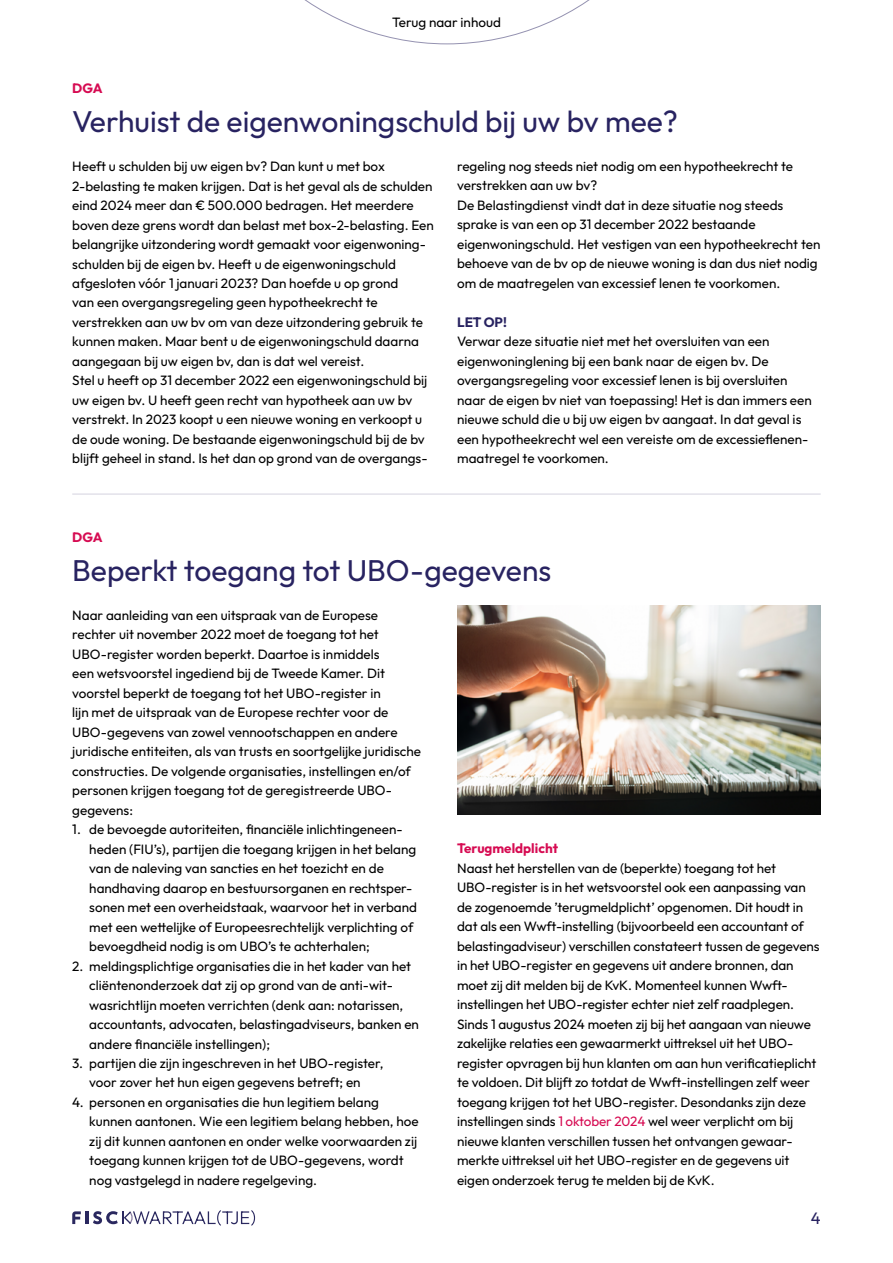
<style>
.page{position:relative;width:893px;height:1263px;background:#fff}
.page>*{position:absolute;margin:0;border:0;box-sizing:border-box;transform-origin:0 0}
.t1{font:30px "Outfit";color:#282361}
.t2{font:16.5px "Outfit";color:#282361}
.t3{font:13.5px/19.5px "Outfit";color:#000}
.t4{font:700 13.5px "Outfit";color:#d60b52}
.t5{font:700 13.5px "Outfit";color:#282361}
.s1{color:#d60b52}
</style>
<div class="page">
<svg style="left:304px;top:0;width:286px;height:44px"></svg>
<svg style="left:72px;top:1210px;width:183px;height:16px"></svg>
<img style="left:457px;top:605px;width:364px;height:209px">
<hr style="left:72px;top:494px;width:749px;height:1px;background:#d4d3df">
<p class="t3" style="left:392px;top:12px;width:110px">Terug naar inhoud</p>
<p class="t4" style="left:72px;top:79px;width:32px">DGA</p>
<h1 class="t1" style="left:72px;top:102px;width:607px">Verhuist de eigenwoningschuld bij uw bv mee?</h1>
<p class="t3" style="left:72px;top:157px;width:363px">Heeft u schulden bij uw eigen bv? Dan kunt u met box 2-belasting te maken krijgen. Dat is het geval als de schulden eind 2024 meer dan € 500.000 bedragen. Het meerdere boven deze grens wordt dan belast met box-2-belasting. Een belangrijke uitzondering wordt gemaakt voor eigenwoning&shy;schulden bij de eigen bv. Heeft u de eigenwoningschuld afgesloten vóór 1 januari 2023? Dan hoefde u op grond<br>van een overgangsregeling geen hypotheekrecht te verstrekken aan uw bv om van deze uitzondering gebruik te kunnen maken. Maar bent u de eigenwoningschuld daarna aangegaan bij uw eigen bv, dan is dat wel vereist.<br>Stel u heeft op 31 december 2022 een eigenwoningschuld bij uw eigen bv. U heeft geen recht van hypotheek aan uw bv verstrekt. In 2023 koopt u een nieuwe woning en verkoopt u de oude woning. De bestaande eigenwoningschuld bij de bv blijft geheel in stand. Is het dan op grond van de overgangs-</p>
<p class="t3" style="left:457px;top:157px;width:365px">regeling nog steeds niet nodig om een hypotheekrecht te verstrekken aan uw bv?<br>De Belastingdienst vindt dat in deze situatie nog steeds sprake is van een op 31 december 2022 bestaande eigenwoningschuld. Het vestigen van een hypotheekrecht ten behoeve van de bv op de nieuwe woning is dan dus niet nodig om de maatregelen van excessief lenen te voorkomen.</p>
<p class="t5" style="left:457px;top:313px;width:51px">LET OP!</p>
<p class="t3" style="left:457px;top:332px;width:356px">Verwar deze situatie niet met het oversluiten van een eigenwoninglening bij een bank naar de eigen bv. De overgangsregeling voor excessief lenen is bij oversluiten naar de eigen bv niet van toepassing! Het is dan immers een nieuwe schuld die u bij uw eigen bv aangaat. In dat geval is een hypotheekrecht wel een vereiste om de excessieflenen&shy;maatregel te voorkomen.</p>
<p class="t4" style="left:72px;top:528px;width:32px">DGA</p>
<h1 class="t1" style="left:72px;top:551px;width:480px">Beperkt toegang tot UBO-gegevens</h1>
<p class="t3" style="left:72px;top:605px;width:350px">Naar aanleiding van een uitspraak van de Europese rechter uit november 2022 moet de toegang tot het UBO-register worden beperkt. Daartoe is inmiddels<br>een wetsvoorstel ingediend bij de Tweede Kamer. Dit voorstel beperkt de toegang tot het UBO-register in<br>lijn met de uitspraak van de Europese rechter voor de UBO-gegevens van zowel vennootschappen en andere juridische entiteiten, als van trusts en soortgelijke juridische constructies. De volgende organisaties, instellingen en/of personen krijgen toegang tot de geregistreerde UBO&shy;gegevens:</p>
<p class="t3" style="left:89px;top:820px;width:329px;text-indent:-17px">1. de bevoegde autoriteiten, financiële inlichtingeneen&shy;heden (FIU’s), partijen die toegang krijgen in het belang van de naleving van sancties en het toezicht en de handhaving daarop en bestuursorganen en rechtsper&shy;sonen met een overheidstaak, waarvoor het in verband met een wettelijke of Europeesrechtelijk verplichting of bevoegdheid nodig is om UBO’s te achterhalen;</p>
<p class="t3" style="left:89px;top:956px;width:331px;text-indent:-17px">2. meldingsplichtige organisaties die in het kader van het cliëntenonderzoek dat zij op grond van de anti-wit&shy;wasrichtlijn moeten verrichten (denk aan: notarissen, accountants, advocaten, belastingadviseurs, banken en andere financiële instellingen);</p>
<p class="t3" style="left:72px;top:1054px;width:313px;text-align:center">3. partijen die zijn ingeschreven in het UBO-register, voor zover het hun eigen gegevens betreft; en</p>
<p class="t3" style="left:89px;top:1093px;width:331px;text-indent:-17px">4. personen en organisaties die hun legitiem belang kunnen aantonen. Wie een legitiem belang hebben, hoe zij dit kunnen aantonen en onder welke voorwaarden zij toegang kunnen krijgen tot de UBO-gegevens, wordt nog vastgelegd in nadere regelgeving.</p>
<p class="t4" style="left:457px;top:840px;width:102px">Terugmeldplicht</p>
<p class="t3" style="left:457px;top:859px;width:364px">Naast het herstellen van de (beperkte) toegang tot het UBO-register is in het wetsvoorstel ook een aanpassing van de zogenoemde ’terugmeldplicht’ opgenomen. Dit houdt in dat als een Wwft-instelling (bijvoorbeeld een accountant of belastingadviseur) verschillen constateert tussen de gegevens in het UBO-register en gegevens uit andere bronnen, dan moet zij dit melden bij de KvK. Momenteel kunnen Wwft&shy;instellingen het UBO-register echter niet zelf raadplegen.<br>Sinds 1 augustus 2024 moeten zij bij het aangaan van nieuwe zakelijke relaties een gewaarmerkt uittreksel uit het UBO&shy;register opvragen bij hun klanten om aan hun verificatieplicht te voldoen. Dit blijft zo totdat de Wwft-instellingen zelf weer toegang krijgen tot het UBO-register. Desondanks zijn deze instellingen sinds <span class="s1">1 oktober 2024</span> wel weer verplicht om bij nieuwe klanten verschillen tussen het ontvangen gewaar&shy;merkte uittreksel uit het UBO-register en de gegevens uit eigen onderzoek terug te melden bij de KvK.</p>
<p class="t2" style="left:811px;top:1208px;width:11px">4</p>
</div>
